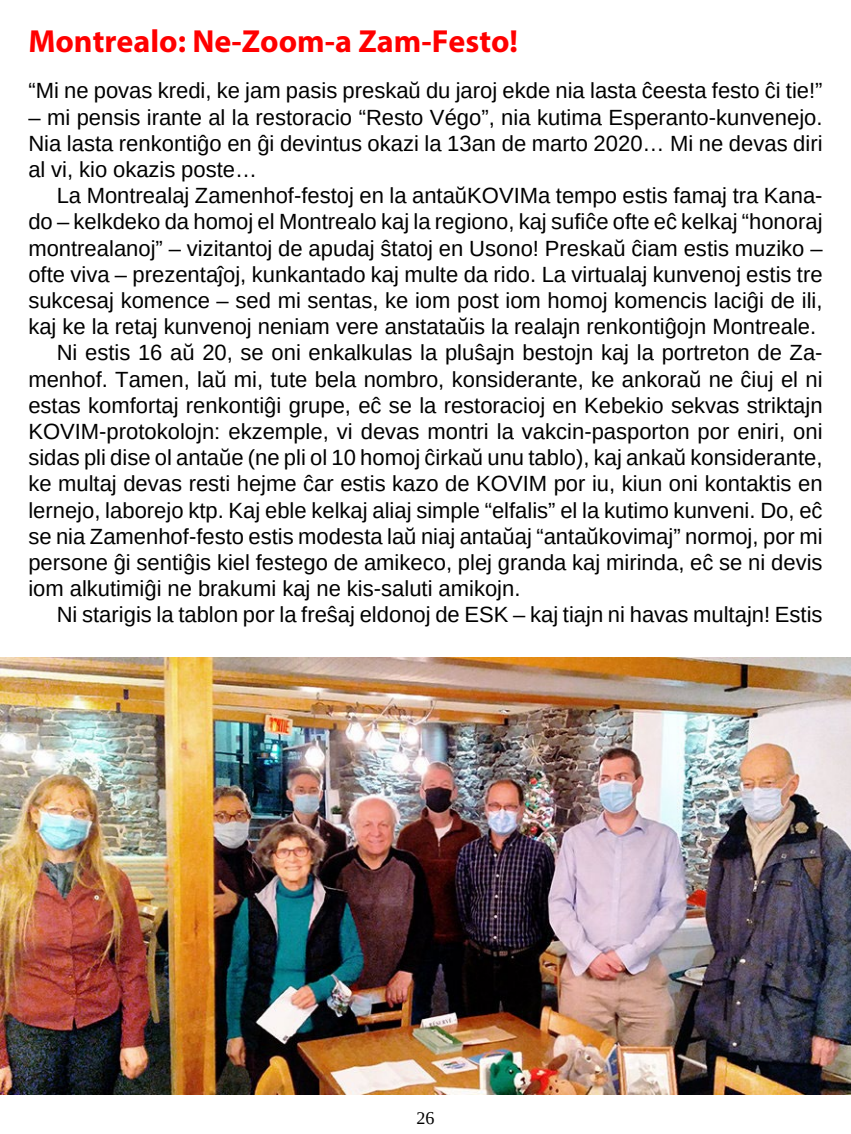
<style>
.page{position:relative;width:851px;height:1134px;background:#fff}
.page>*{position:absolute;margin:0;border:0;box-sizing:border-box;transform-origin:0 0}
.t1{font:700 32px "Myriad Pro";color:#f00}
.t2{font:22px/26.2px "Liberation Sans";color:#000;text-align:justify}
.t3{font:18px "Liberation Serif";color:#000}
</style>
<div class="page">
<img style="left:0;top:657px;width:850px;height:437px">
<h1 class="t1" style="left:28px;top:21px;width:491px">Montrealo: Ne-Zoom-a Zam-Festo!</h1>
<p class="t2" style="left:28px;top:78px;width:795px">“Mi ne povas kredi, ke jam pasis preskaŭ du jaroj ekde nia lasta ĉeesta festo ĉi tie!”</p>
<p class="t2" style="left:28px;top:104px;width:795px">– mi pensis irante al la restoracio “Resto Végo”, nia kutima Esperanto-kunvenejo.<br>Nia lasta renkontiĝo en ĝi devintus okazi la 13an de marto 2020… Mi ne devas diri al vi, kio okazis poste…</p>
<p class="t2" style="left:57px;top:183px;width:767px">La Montrealaj Zamenhof-festoj en la antaŭKOVIMa tempo estis famaj tra Kana-</p>
<p class="t2" style="left:28px;top:209px;width:795px">do – kelkdeko da homoj el Montrealo kaj la regiono, kaj sufiĉe ofte eĉ kelkaj “honoraj</p>
<p class="t2" style="left:28px;top:235px;width:795px">montrealanoj” – vizitantoj de apudaj ŝtatoj en Usono! Preskaŭ ĉiam estis muziko –</p>
<p class="t2" style="left:28px;top:261px;width:795px">ofte viva – prezentaĵoj, kunkantado kaj multe da rido. La virtualaj kunvenoj estis tre</p>
<p class="t2" style="left:28px;top:287px;width:795px">sukcesaj komence – sed mi sentas, ke iom post iom homoj komencis laciĝi de ili,</p>
<p class="t2" style="left:28px;top:314px;width:789px">kaj ke la retaj kunvenoj neniam vere anstataŭis la realajn renkontiĝojn Montreale.</p>
<p class="t2" style="left:57px;top:340px;width:767px">Ni estis 16 aŭ 20, se oni enkalkulas la pluŝajn bestojn kaj la portreton de Za-</p>
<p class="t2" style="left:28px;top:366px;width:795px">menhof. Tamen, laŭ mi, tute bela nombro, konsiderante, ke ankoraŭ ne ĉiuj el ni</p>
<p class="t2" style="left:28px;top:392px;width:795px">estas komfortaj renkontiĝi grupe, eĉ se la restoracioj en Kebekio sekvas striktajn</p>
<p class="t2" style="left:28px;top:418px;width:795px">KOVIM-protokolojn: ekzemple, vi devas montri la vakcin-pasporton por eniri, oni</p>
<p class="t2" style="left:28px;top:445px;width:795px">sidas pli dise ol antaŭe (ne pli ol 10 homoj ĉirkaŭ unu tablo), kaj ankaŭ konsiderante,</p>
<p class="t2" style="left:28px;top:471px;width:795px">ke multaj devas resti hejme ĉar estis kazo de KOVIM por iu, kiun oni kontaktis en</p>
<p class="t2" style="left:28px;top:497px;width:795px">lernejo, laborejo ktp. Kaj eble kelkaj aliaj simple “elfalis” el la kutimo kunveni. Do, eĉ</p>
<p class="t2" style="left:28px;top:523px;width:795px">se nia Zamenhof-festo estis modesta laŭ niaj antaŭaj “antaŭkovimaj” normoj, por mi</p>
<p class="t2" style="left:28px;top:549px;width:795px">persone ĝi sentiĝis kiel festego de amikeco, plej granda kaj mirinda, eĉ se ni devis</p>
<p class="t2" style="left:28px;top:576px;width:493px">iom alkutimiĝi ne brakumi kaj ne kis-saluti amikojn.</p>
<p class="t2" style="left:57px;top:602px;width:767px">Ni starigis la tablon por la freŝaj eldonoj de ESK – kaj tiajn ni havas multajn! Estis</p>
<p class="t3" style="left:416px;top:1106px;width:19px">26</p>
</div>
